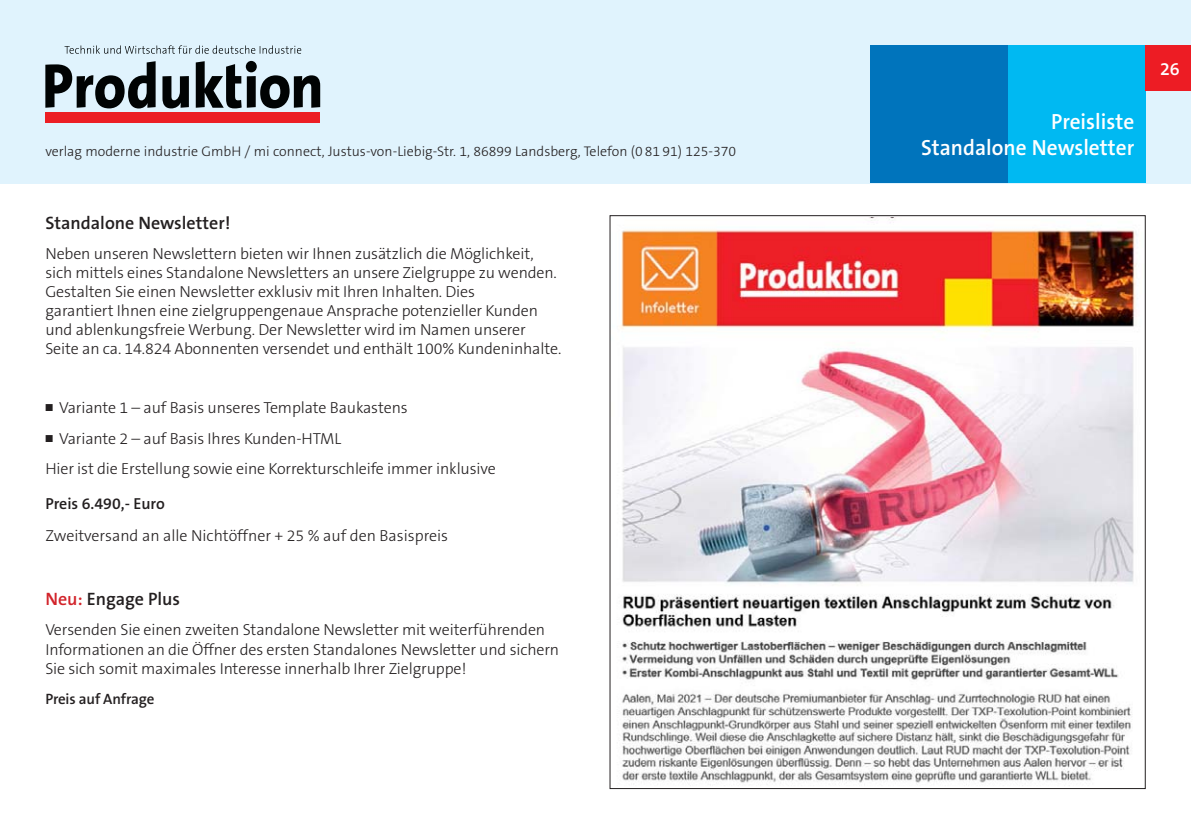
<style>
.page{position:relative;width:1191px;height:840px;background:#fff}
.page>*{position:absolute;margin:0;border:0;box-sizing:border-box;transform-origin:0 0}
.t1{font:600 22px/26.4px "The Sans Os F";color:#fff;text-align:right}
.t2{font:600 18px "The Sans Os F";color:#231f20}
.t3{font:600 18px "The Sans Os F";color:#fff}
.t4{font:300 16px/19px "The Sans Os F";letter-spacing:-.01em;color:#231f20}
.t5{font:600 16px "The Sans Os F";color:#231f20}
.t6{font:600 15px "The Sans Os F";letter-spacing:-.01em;color:#231f20}
.t7{font:300 14px "The Sans Os F";color:#231f20}
.s1{color:#d2232a}
</style>
<div class="page">
<div style="left:0;top:0;width:1191px;height:183px;background:#e0f3fd"></div>
<div style="left:1008px;top:45px;width:137px;height:138px;background:#00b9f2"></div>
<div style="left:870px;top:45px;width:138px;height:138px;background:#0074bc"></div>
<div style="left:1145px;top:45px;width:46px;height:46px;background:#ed1c24"></div>
<div style="left:45px;top:112px;width:275px;height:11px;background:#ec1e24"></div>
<svg style="left:45px;top:61px;width:275px;height:47px"></svg>
<div style="left:246px;top:61px;width:11px;height:11px;background:#000303;border-radius:50%"></div>
<svg style="left:65px;top:45px;width:236px;height:9px"></svg>
<img style="left:620px;top:217px;width:517px;height:569px">
<p class="t7" style="left:45px;top:144px;width:692px">verlag moderne industrie GmbH / mi connect, Justus-von-Liebig-Str. 1, 86899 Landsberg, Telefon (0 81 91) 125-370</p>
<p class="t2" style="left:45px;top:214px;width:187px">Standalone Newsletter!</p>
<p class="t4" style="left:45px;top:245px;width:517px">Neben unseren Newslettern bieten wir Ihnen zusätzlich die Möglichkeit, sich mittels eines Standalone Newsletters an unsere Zielgruppe zu wenden.<br>Gestalten Sie einen Newsletter exklusiv mit Ihren Inhalten. Dies<br>garantiert Ihnen eine zielgruppengenaue Ansprache potenzieller Kunden und ablenkungsfreie Werbung. Der Newsletter wird im Namen unserer Seite an ca. 14.824 Abonnenten versendet und enthält 100% Kundeninhalte.</p>
<p class="t4" style="left:45px;top:399px;width:364px">■ Variante 1 – auf Basis unseres Template Baukastens</p>
<p class="t4" style="left:45px;top:423px;width:452px;line-height:30.4px">■ Variante 2 – auf Basis Ihres Kunden-HTML<br>Hier ist die Erstellung sowie eine Korrekturschleife immer inklusive</p>
<p class="t5" style="left:45px;top:495px;width:121px">Preis 6.490,- Euro</p>
<p class="t4" style="left:45px;top:526px;width:404px">Zweitversand an alle Nichtöffner + 25 % auf den Basispreis</p>
<p class="t2" style="left:45px;top:589px;width:136px"><span class="s1">Neu:</span> Engage Plus</p>
<p class="t4" style="left:45px;top:621px;width:515px">Versenden Sie einen zweiten Standalone Newsletter mit weiterführenden<br>Informationen an die Öffner des ersten Standalones Newsletter und sichern<br>Sie sich somit maximales Interesse innerhalb Ihrer Zielgruppe!</p>
<p class="t6" style="left:45px;top:691px;width:111px">Preis auf Anfrage</p>
<h1 class="t1" style="left:921px;top:109px;width:215px">Preisliste<br>Standalone Newsletter</h1>
<p class="t3" style="left:1160px;top:60px;width:21px">26</p>
</div>
